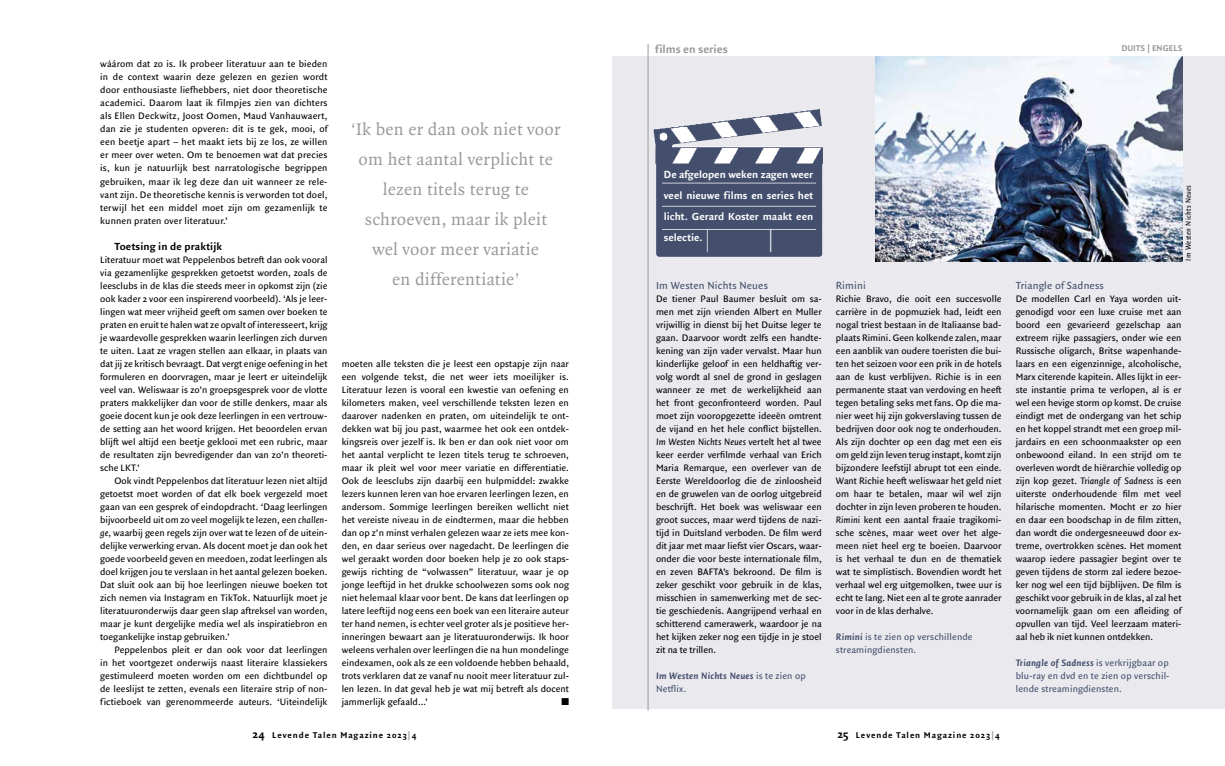
<style>
.page{position:relative;width:1225px;height:766px;background:#fff}
.page>*{position:absolute;margin:0;border:0;box-sizing:border-box;transform-origin:0 0}
.t1{font:18px/30px "Quadraat Pro";letter-spacing:.015em;color:#9b9a9a;text-align:center}
.t2{font:700 12px "Quadraat Sans Pro";color:#9b9a9a}
.t3{font:700 11px/21px "Quadraat Sans Pro";color:#fff;text-align:justify}
.t4{font:11px "Quadraat Sans Pro";letter-spacing:.015em;color:#434f6c}
.t5{font:700 11px "Quadraat Sans Pro";letter-spacing:.015em;color:#000}
.t6{font:10px/13px "Quadraat Sans Pro";color:#000;text-align:justify}
.t7{font:10px/13px "Quadraat Sans Pro";letter-spacing:.01em;color:#434f6c}
.t8{font:italic 700 10px/13px "Quadraat Sans Pro";letter-spacing:.015em;color:#434f6c}
.t9{font:10px "Zapf Dingbats ITC";color:#000}
.t10{font:700 9px "Quadraat Sans Pro";letter-spacing:.1em;color:#000}
.t11{font:700 9px "Quadraat Sans Pro";color:#9b9a9a}
.t12{font:italic 8px "Quadraat Sans Pro";letter-spacing:.025em;color:#000}
.s1{font-style:italic}
.s2{font-weight:400;font-style:normal}
.s3{font-weight:700;font-style:italic}
.s4{font-size:12px}
.s5{color:#9b9a9a}
</style>
<div class="page">
<div style="left:612px;top:57px;width:613px;height:652px;background:#eae9ee"></div>
<img style="left:653px;top:109px;width:170px;height:148px">
<hr style="left:648px;top:44px;width:1px;height:666px;background:#9b9a9a">
<img style="left:875px;top:57px;width:307px;height:204px">
<p class="t6" style="left:100px;top:57px;width:229px">wáárom dat zo is. Ik probeer literatuur aan te bieden in de context waarin deze gelezen en gezien wordt door enthousiaste liefhebbers, niet door theoretische academici. Daarom laat ik filmpjes zien van dichters als Ellen Deckwitz, Joost Oomen, Maud Vanhauwaert, dan zie je studenten opveren: dit is te gek, mooi, of een beetje apart – het maakt iets bij ze los, ze willen er meer over weten. Om te benoemen wat dat precies is, kun je natuurlijk best narratologische begrippen gebruiken, maar ik leg deze dan uit wanneer ze rele&shy;vant zijn. De theoretische kennis is verworden tot doel, terwijl het een middel moet zijn om gezamenlijk te kunnen praten over literatuur.’</p>
<p class="t5" style="left:114px;top:238px;width:109px">Toetsing in de praktijk</p>
<p class="t6" style="left:100px;top:252px;width:229px">Literatuur moet wat Peppelenbos betreft dan ook vooral via gezamenlijke gesprekken getoetst worden, zoals de leesclubs in de klas die steeds meer in opkomst zijn (zie ook kader 2 voor een inspirerend voorbeeld). ‘Als je leer&shy;lingen wat meer vrijheid geeft om samen over boeken te praten en eruit te halen wat ze opvalt of interesseert, krijg je waardevolle gesprekken waarin leerlingen zich durven te uiten. Laat ze vragen stellen aan elkaar, in plaats van dat jij ze kritisch bevraagt. Dat vergt enige oefening in het formuleren en doorvragen, maar je leert er uiteindelijk veel van. Weliswaar is zo’n groepsgesprek voor de vlotte praters makkelijker dan voor de stille denkers, maar als goeie docent kun je ook deze leerlingen in een vertrouw&shy;de setting aan het woord krijgen. Het beoordelen ervan blijft wel altijd een beetje geklooi met een rubric, maar de resultaten zijn bevredigender dan van zo’n theoreti&shy;sche LKT.’</p>
<p class="t6" style="left:100px;top:473px;width:229px;text-indent:14px">Ook vindt Peppelenbos dat literatuur lezen niet altijd getoetst moet worden of dat elk boek vergezeld moet gaan van een gesprek of eindopdracht. ‘Daag leerlingen bijvoorbeeld uit om zo veel mogelijk te lezen, een <span class="s1">challen&shy;ge</span>, waarbij geen regels zijn over wat te lezen of de uitein&shy;delijke verwerking ervan. Als docent moet je dan ook het goede voorbeeld geven en meedoen, zodat leerlingen als doel krijgen jou te verslaan in het aantal gelezen boeken.<br>Dat sluit ook aan bij hoe leerlingen nieuwe boeken tot zich nemen via Instagram en TikTok. Natuurlijk moet je literatuuronderwijs daar geen slap aftreksel van worden, maar je kunt dergelijke media wel als inspiratiebron en toegankelijke instap gebruiken.’</p>
<p class="t6" style="left:100px;top:642px;width:229px;text-indent:14px">Peppelenbos pleit er dan ook voor dat leerlingen in het voortgezet onderwijs naast literaire klassiekers gestimuleerd moeten worden om een dichtbundel op de leeslijst te zetten, evenals een literaire strip of non&shy;fictieboek van gerenommeerde auteurs. ‘Uiteindelijk</p>
<h1 class="t1" style="left:351px;top:114px;width:211px">‘Ik ben er dan ook niet voor om het aantal verplicht te lezen titels terug te schroeven, maar ik pleit wel voor meer variatie<br>en differentiatie’</h1>
<p class="t6" style="left:342px;top:356px;width:229px">moeten alle teksten die je leest een opstapje zijn naar een volgende tekst, die net weer iets moeilijker is.<br>Literatuur lezen is vooral een kwestie van oefening en kilometers maken, veel verschillende teksten lezen en daarover nadenken en praten, om uiteindelijk te ont&shy;dekken wat bij jou past, waarmee het ook een ontdek&shy;kingsreis over jezelf is. Ik ben er dan ook niet voor om het aantal verplicht te lezen titels terug te schroeven, maar ik pleit wel voor meer variatie en differentiatie.<br>Ook de leesclubs zijn daarbij een hulpmiddel: zwakke lezers kunnen leren van hoe ervaren leerlingen lezen, en andersom. Sommige leerlingen bereiken wellicht niet het vereiste niveau in de eindtermen, maar die hebben dan op z’n minst verhalen gelezen waar ze iets mee kon&shy;den, en daar serieus over nagedacht. De leerlingen die wel geraakt worden door boeken help je zo ook staps&shy;gewijs richting de “volwassen” literatuur, waar je op jonge leeftijd in het drukke schoolwezen soms ook nog niet helemaal klaar voor bent. De kans dat leerlingen op latere leeftijd nog eens een boek van een literaire auteur ter hand nemen, is echter veel groter als je positieve her&shy;inneringen bewaart aan je literatuuronderwijs. Ik hoor weleens verhalen over leerlingen die na hun mondelinge eindexamen, ook als ze een voldoende hebben behaald, trots verklaren dat ze vanaf nu nooit meer literatuur zul&shy;len lezen. In dat geval heb je wat mij betreft als docent jammerlijk gefaald…’</p>
<p class="t9" style="left:561px;top:696px;width:9px">■</p>
<p class="t2" style="left:655px;top:41px;width:74px">films en series</p>
<p class="t3" style="left:664px;top:164px;width:151px">De afgelopen weken zagen weer veel nieuwe films en series het licht. Gerard Koster maakt een selectie.</p>
<p class="t4" style="left:656px;top:277px;width:113px">Im Westen Nichts Neues</p>
<p class="t6" style="left:656px;top:291px;width:167px">De tiener Paul Baumer besluit om sa&shy;men met zijn vrienden Albert en Muller vrijwillig in dienst bij het Duitse leger te gaan. Daarvoor wordt zelfs een handte&shy;kening van zijn vader vervalst. Maar hun kinderlijke geloof in een heldhaftig ver&shy;volg wordt al snel de grond in geslagen wanneer ze met de werkelijkheid aan het front geconfronteerd worden. Paul moet zijn vooropgezette ideeën omtrent de vijand en het hele conflict bijstellen.<br><span class="s1">Im Westen Nichts Neues</span> vertelt het al twee keer eerder verfilmde verhaal van Erich Maria Remarque, een overlever van de Eerste Wereldoorlog die de zinloosheid en de gruwelen van de oorlog uitgebreid beschrijft. Het boek was weliswaar een groot succes, maar werd tijdens de nazi&shy;tijd in Duitsland verboden. De film werd dit jaar met maar liefst vier Oscars, waar&shy;onder die voor beste internationale film, en zeven BAFTA’s bekroond. De film is zeker geschikt voor gebruik in de klas, misschien in samenwerking met de sec&shy;tie geschiedenis. Aangrijpend verhaal en schitterend camerawerk, waardoor je na het kijken zeker nog een tijdje in je stoel zit na te trillen.</p>
<p class="t8" style="left:656px;top:668px;width:151px">Im Westen Nichts Neues <span class="s2">is te zien op<br>Netflix.</span></p>
<p class="t4" style="left:836px;top:277px;width:31px">Rimini</p>
<p class="t6" style="left:836px;top:291px;width:167px">Richie Bravo, die ooit een succesvolle carrière in de popmuziek had, leidt een nogal triest bestaan in de Italiaanse bad&shy;plaats Rimini. Geen kolkende zalen, maar een aanblik van oudere toeristen die bui&shy;ten het seizoen voor een prik in de hotels aan de kust verblijven. Richie is in een permanente staat van verdoving en heeft tegen betaling seks met fans. Op die ma&shy;nier weet hij zijn gokverslaving tussen de bedrijven door ook nog te onderhouden.<br>Als zijn dochter op een dag met een eis om geld zijn leven terug instapt, komt zijn bijzondere leefstijl abrupt tot een einde.<br>Want Richie heeft weliswaar het geld niet om haar te betalen, maar wil wel zijn dochter in zijn leven proberen te houden.<br><span class="s1">Rimini</span> kent een aantal fraaie tragikomi&shy;sche scènes, maar weet over het alge&shy;meen niet heel erg te boeien. Daarvoor is het verhaal te dun en de thematiek wat te simplistisch. Bovendien wordt het verhaal wel erg uitgemolken, twee uur is echt te lang. Niet een al te grote aanrader voor in de klas derhalve.</p>
<p class="t7" style="left:836px;top:629px;width:138px"><span class="s3">Rimini</span> is te zien op verschillende streamingdiensten.</p>
<p class="t10" style="left:253px;top:728px;width:165px"><span class="s4">24</span> Levende Talen Magazine 2023<span class="s5">|</span>4</p>
<p class="t10" style="left:837px;top:728px;width:164px"><span class="s4">25</span> Levende Talen Magazine 2023<span class="s5">|</span>4</p>
<p class="t11" style="left:1121px;top:42px;width:63px">DUITS | ENGELS</p>
<p class="t12" style="left:1182px;top:260px;width:77px;rotate:-90deg">Im Westen Nichts Neues</p>
<p class="t4" style="left:1015px;top:277px;width:90px">Triangle of Sadness</p>
<p class="t6" style="left:1015px;top:291px;width:167px">De modellen Carl en Yaya worden uit&shy;genodigd voor een luxe cruise met aan boord een gevarieerd gezelschap aan extreem rijke passagiers, onder wie een Russische oligarch, Britse wapenhande&shy;laars en een eigenzinnige, alcoholische, Marx citerende kapitein. Alles lijkt in eer&shy;ste instantie prima te verlopen, al is er wel een hevige storm op komst. De cruise eindigt met de ondergang van het schip en het koppel strandt met een groep mil&shy;jardairs en een schoonmaakster op een onbewoond eiland. In een strijd om te overleven wordt de hiërarchie volledig op zijn kop gezet. <span class="s1">Triangle of Sadness</span> is een uiterste onderhoudende film met veel hilarische momenten. Mocht er zo hier en daar een boodschap in de film zitten, dan wordt die ondergesneeuwd door ex&shy;treme, overtrokken scènes. Het moment waarop iedere passagier begint over te geven tijdens de storm zal iedere bezoe&shy;ker nog wel een tijd bijblijven. De film is geschikt voor gebruik in de klas, al zal het voornamelijk gaan om een afleiding of opvullen van tijd. Veel leerzaam materi&shy;aal heb ik niet kunnen ontdekken.</p>
<p class="t7" style="left:1015px;top:655px;width:155px;text-align:justify"><span class="s3">Triangle of Sadness</span> is verkrijgbaar op blu-ray en dvd en te zien op verschil&shy;lende streamingdiensten.</p>
</div>
